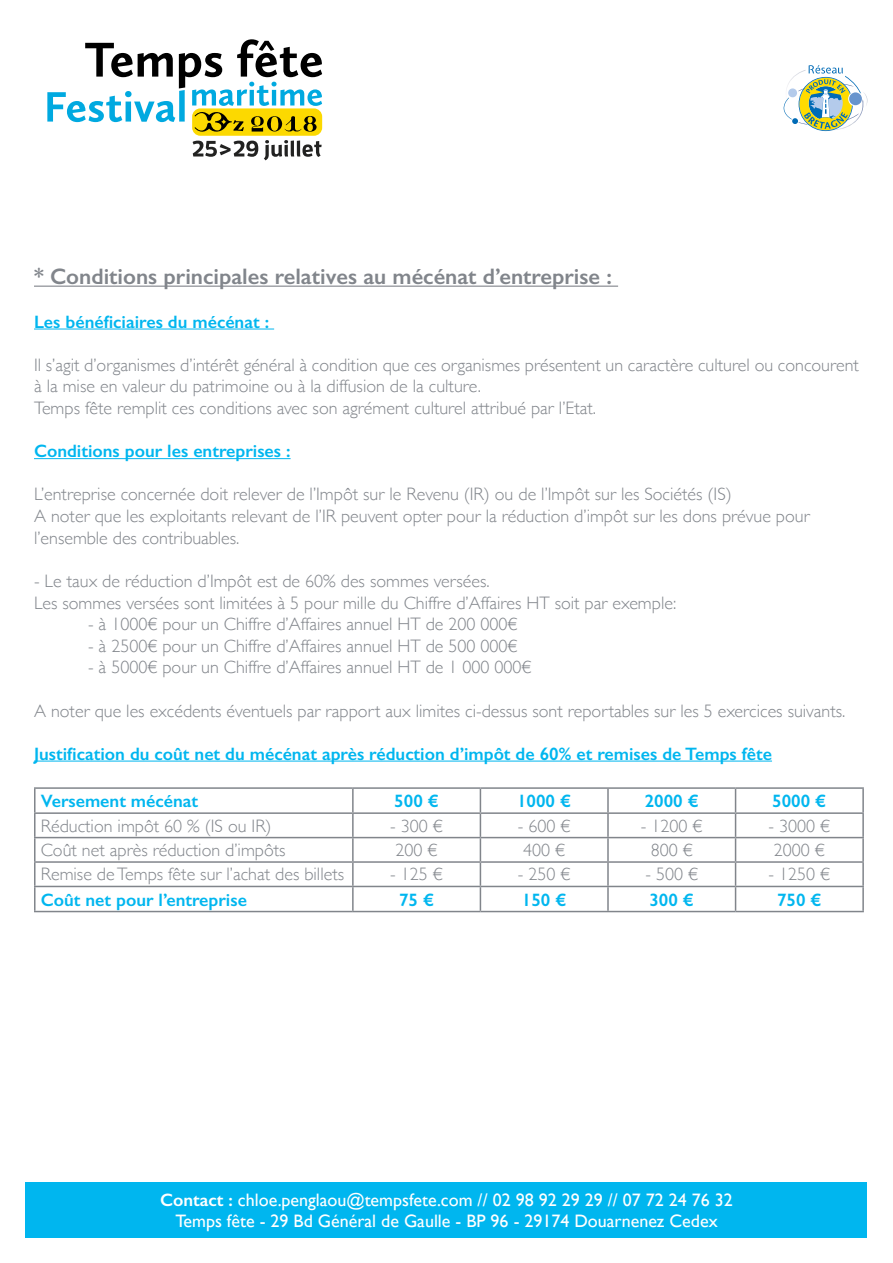
<style>
.page{position:relative;width:893px;height:1263px;background:#fff}
.page>*{position:absolute;margin:0;border:0;box-sizing:border-box;transform-origin:0 0}
.t1{font:600 22.5px "Gill Sans";color:#81858b}
.t2{font:300 18px/21.6px "Gill Sans";color:#81858b}
.t3{font:600 18px "Gill Sans";color:#00b6ef}
.t4{font:18px "Gill Sans";color:#fff}
.s1{font-weight:600}
</style>
<div class="page">
<div style="left:26px;top:1182px;width:841px;height:55px;background:#00b6ef"></div>
<hr style="left:34px;top:286px;width:584px;height:1px;background:#81858b">
<hr style="left:34px;top:329px;width:240px;height:1px;background:#00b6ef">
<hr style="left:34px;top:458px;width:257px;height:1px;background:#00b6ef">
<hr style="left:34px;top:761px;width:738px;height:1px;background:#00b6ef">
<hr style="left:34px;top:787px;width:319px;height:2px;background:#81858b">
<hr style="left:34px;top:789px;width:2px;height:23px;background:#81858b">
<hr style="left:353px;top:787px;width:127px;height:2px;background:#81858b">
<hr style="left:352px;top:789px;width:2px;height:23px;background:#81858b">
<hr style="left:480px;top:787px;width:128px;height:2px;background:#81858b">
<hr style="left:608px;top:787px;width:128px;height:2px;background:#81858b">
<hr style="left:607px;top:789px;width:2px;height:23px;background:#81858b">
<hr style="left:736px;top:787px;width:128px;height:2px;background:#81858b">
<hr style="left:862px;top:789px;width:2px;height:23px;background:#81858b">
<hr style="left:34px;top:812px;width:319px;height:2px;background:#81858b">
<hr style="left:34px;top:814px;width:2px;height:23px;background:#81858b">
<hr style="left:353px;top:812px;width:127px;height:2px;background:#81858b">
<hr style="left:352px;top:814px;width:2px;height:23px;background:#81858b">
<hr style="left:480px;top:812px;width:128px;height:2px;background:#81858b">
<hr style="left:608px;top:812px;width:128px;height:2px;background:#81858b">
<hr style="left:607px;top:814px;width:2px;height:23px;background:#81858b">
<hr style="left:736px;top:812px;width:128px;height:2px;background:#81858b">
<hr style="left:862px;top:814px;width:2px;height:23px;background:#81858b">
<hr style="left:34px;top:837px;width:319px;height:1px;background:#81858b">
<hr style="left:34px;top:838px;width:2px;height:23px;background:#81858b">
<hr style="left:353px;top:837px;width:127px;height:1px;background:#81858b">
<hr style="left:352px;top:838px;width:2px;height:23px;background:#81858b">
<hr style="left:480px;top:837px;width:128px;height:1px;background:#81858b">
<hr style="left:608px;top:837px;width:128px;height:1px;background:#81858b">
<hr style="left:607px;top:838px;width:2px;height:23px;background:#81858b">
<hr style="left:736px;top:837px;width:128px;height:1px;background:#81858b">
<hr style="left:862px;top:838px;width:2px;height:23px;background:#81858b">
<hr style="left:34px;top:861px;width:319px;height:2px;background:#81858b">
<hr style="left:34px;top:863px;width:2px;height:23px;background:#81858b">
<hr style="left:353px;top:861px;width:127px;height:2px;background:#81858b">
<hr style="left:352px;top:863px;width:2px;height:23px;background:#81858b">
<hr style="left:480px;top:861px;width:128px;height:2px;background:#81858b">
<hr style="left:608px;top:861px;width:128px;height:2px;background:#81858b">
<hr style="left:607px;top:863px;width:2px;height:23px;background:#81858b">
<hr style="left:736px;top:861px;width:128px;height:2px;background:#81858b">
<hr style="left:862px;top:863px;width:2px;height:23px;background:#81858b">
<hr style="left:34px;top:886px;width:319px;height:1px;background:#81858b">
<hr style="left:34px;top:887px;width:2px;height:24px;background:#81858b">
<hr style="left:353px;top:886px;width:127px;height:1px;background:#81858b">
<hr style="left:352px;top:887px;width:2px;height:24px;background:#81858b">
<hr style="left:480px;top:886px;width:128px;height:1px;background:#81858b">
<svg style="left:480px;top:789px;width:1px;height:122px"></svg>
<hr style="left:608px;top:886px;width:128px;height:1px;background:#81858b">
<hr style="left:607px;top:887px;width:2px;height:24px;background:#81858b">
<hr style="left:736px;top:886px;width:128px;height:1px;background:#81858b">
<svg style="left:735px;top:789px;width:1px;height:122px"></svg>
<hr style="left:862px;top:887px;width:2px;height:24px;background:#81858b">
<hr style="left:34px;top:911px;width:319px;height:1px;background:#81858b">
<hr style="left:353px;top:911px;width:127px;height:1px;background:#81858b">
<hr style="left:480px;top:911px;width:128px;height:1px;background:#81858b">
<hr style="left:608px;top:911px;width:128px;height:1px;background:#81858b">
<hr style="left:736px;top:911px;width:128px;height:1px;background:#81858b">
<svg style="left:47px;top:39px;width:276px;height:122px"></svg>
<svg style="left:784px;top:65px;width:84px;height:67px"></svg>
<p class="t1" style="left:34px;top:263px;width:579px">* Conditions principales relatives au mécénat d’entreprise :</p>
<p class="t3" style="left:34px;top:311px;width:237px">Les bénéficiaires du mécénat :</p>
<p class="t2" style="left:34px;top:353px;width:826px">Il s’agit d’organismes d’intérêt général à condition que ces organismes présentent un caractère culturel ou concourent à la mise en valeur du patrimoine ou à la diffusion de la culture.</p>
<p class="t2" style="left:34px;top:396px;width:564px">Temps fête remplit ces conditions avec son agrément culturel attribué par l’Etat.</p>
<p class="t3" style="left:34px;top:440px;width:258px">Conditions pour les entreprises :</p>
<p class="t2" style="left:34px;top:483px;width:699px">L’entreprise concernée doit relever de l’Impôt sur le Revenu (IR) ou de l’Impôt sur les Sociétés (IS)</p>
<p class="t2" style="left:34px;top:504px;width:777px">A noter que les exploitants relevant de l’IR peuvent opter pour la réduction d’impôt sur les dons prévue pour</p>
<p class="t2" style="left:34px;top:526px;width:207px">l’ensemble des contribuables.</p>
<p class="t2" style="left:34px;top:569px;width:457px">- Le taux de réduction d’Impôt est de 60% des sommes versées.</p>
<p class="t2" style="left:34px;top:591px;width:644px">Les sommes versées sont limitées à 5 pour mille du Chiffre d’Affaires HT soit par exemple:</p>
<p class="t2" style="left:88px;top:612px;width:431px">- à 1000€ pour un Chiffre d’Affaires annuel HT de 200 000€</p>
<p class="t2" style="left:88px;top:634px;width:431px">- à 2500€ pour un Chiffre d’Affaires annuel HT de 500 000€</p>
<p class="t2" style="left:88px;top:656px;width:445px">- à 5000€ pour un Chiffre d’Affaires annuel HT de 1 000 000€</p>
<p class="t2" style="left:34px;top:699px;width:813px">A noter que les excédents éventuels par rapport aux limites ci-dessus sont reportables sur les 5 exercices suivants.</p>
<p class="t3" style="left:34px;top:743px;width:739px">Justification du coût net du mécénat après réduction d’impôt de 60% et remises de Temps fête</p>
<p class="t3" style="left:41px;top:790px;width:159px">Versement mécénat</p>
<p class="t3" style="left:394px;top:790px;width:46px">500 €</p>
<p class="t3" style="left:517px;top:790px;width:56px">1000 €</p>
<p class="t3" style="left:645px;top:790px;width:56px">2000 €</p>
<p class="t3" style="left:772px;top:790px;width:56px">5000 €</p>
<p class="t2" style="left:41px;top:814px;width:232px">Réduction impôt 60 % (IS ou IR)</p>
<p class="t2" style="left:390px;top:814px;width:54px">- 300 €</p>
<p class="t2" style="left:518px;top:814px;width:54px">- 600 €</p>
<p class="t2" style="left:641px;top:814px;width:63px">- 1200 €</p>
<p class="t2" style="left:768px;top:814px;width:63px">- 3000 €</p>
<p class="t2" style="left:41px;top:838px;width:246px">Coût net après réduction d’impôts</p>
<p class="t2" style="left:396px;top:838px;width:44px">200 €</p>
<p class="t2" style="left:523px;top:838px;width:44px">400 €</p>
<p class="t2" style="left:651px;top:838px;width:44px">800 €</p>
<p class="t2" style="left:774px;top:838px;width:53px">2000 €</p>
<p class="t2" style="left:41px;top:863px;width:305px">Remise de Temps fête sur l’achat des billets</p>
<p class="t2" style="left:390px;top:863px;width:54px">- 125 €</p>
<p class="t2" style="left:518px;top:863px;width:54px">- 250 €</p>
<p class="t2" style="left:645px;top:863px;width:54px">- 500 €</p>
<p class="t2" style="left:768px;top:863px;width:63px">- 1250 €</p>
<p class="t3" style="left:41px;top:888px;width:208px">Coût net pour l’entreprise</p>
<p class="t3" style="left:399px;top:888px;width:37px">75 €</p>
<p class="t3" style="left:522px;top:888px;width:46px">150 €</p>
<p class="t3" style="left:649px;top:888px;width:46px">300 €</p>
<p class="t3" style="left:777px;top:888px;width:46px">750 €</p>
<p class="t4" style="left:160px;top:1189px;width:574px"><span class="s1">Contact :</span> chloe.penglaou@tempsfete.com // 02 98 92 29 29 // 07 72 24 76 32</p>
<p class="t4" style="left:175px;top:1210px;width:544px">Temps fête - 29 Bd Général de Gaulle - BP 96 - 29174 Douarnenez Cedex</p>
</div>
